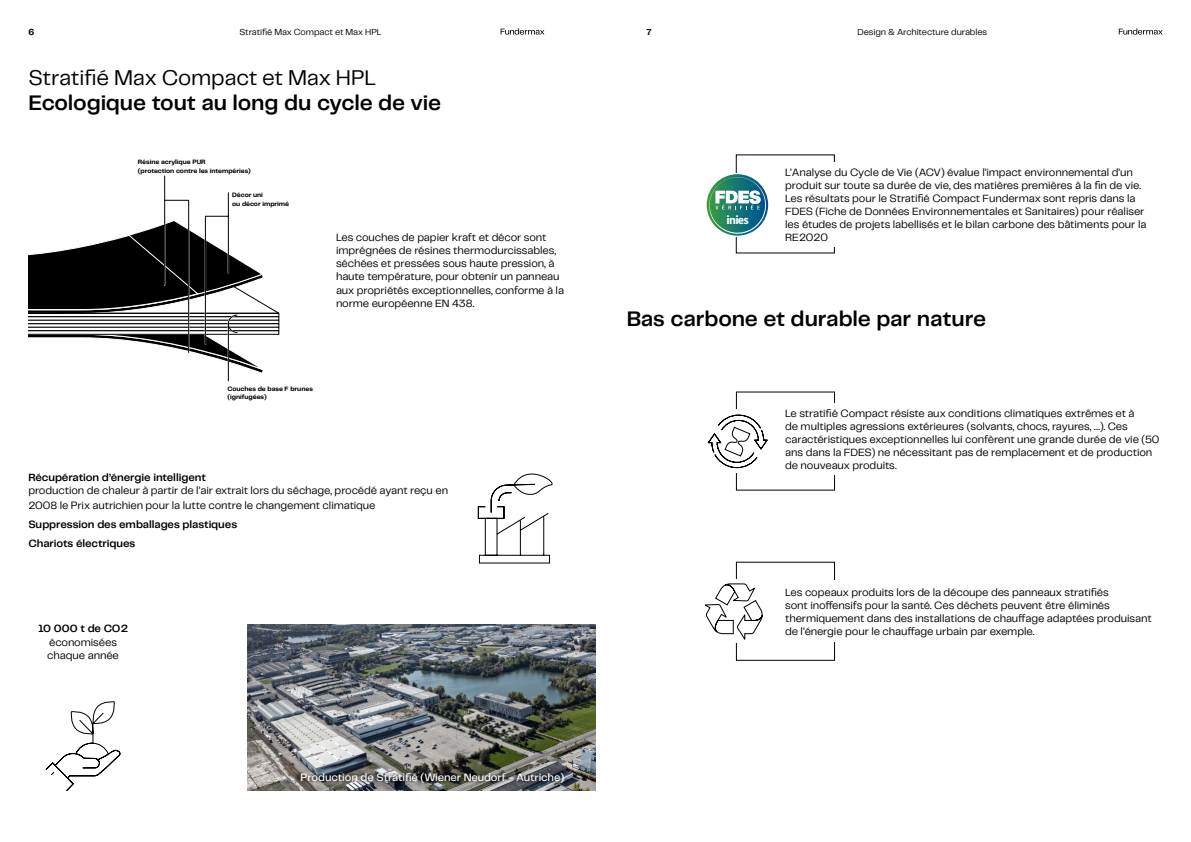
<style>
.page{position:relative;width:1191px;height:842px;background:#fff}
.page>*{position:absolute;margin:0;border:0;box-sizing:border-box;transform-origin:0 0}
.t1{font:600 22px "Telegraf";letter-spacing:-.01em;color:#000}
.t2{font:22px "Telegraf";letter-spacing:-.01em;color:#000}
.t3{font:11px/13px "Telegraf";letter-spacing:-.01em;color:#000}
.t4{font:600 11px/19.2px "Telegraf";letter-spacing:-.01em;color:#000}
.t5{font:500 11px "Telegraf";letter-spacing:-.01em;color:#fff}
.t6{font:9px "Telegraf";letter-spacing:-.01em;color:#000}
.t7{font:700 9px "Telegraf";color:#000}
.t8{font:700 6.6px/8.5px "Telegraf";letter-spacing:-.01em;color:#000}
</style>
<div class="page">
<svg style="left:500px;top:28px;width:44px;height:7px"></svg>
<svg style="left:1118px;top:28px;width:44px;height:7px"></svg>
<img style="left:247px;top:625px;width:348px;height:166px">
<svg style="left:296px;top:770px;width:268px;height:16px;background:#555655"></svg>
<svg style="left:704px;top:583px;width:59px;height:57px"></svg>
<svg style="left:477px;top:473px;width:76px;height:91px"></svg>
<svg style="left:45px;top:701px;width:76px;height:90px"></svg>
<svg style="left:28px;top:175px;width:252px;height:207px"></svg>
<svg style="left:708px;top:415px;width:59px;height:53px"></svg>
<svg style="left:706px;top:174px;width:63px;height:62px"></svg>
<p class="t7" style="left:28px;top:26px;width:7px">6</p>
<p class="t6" style="left:239px;top:26px;width:144px">Stratifié Max Compact et Max HPL</p>
<p class="t7" style="left:646px;top:26px;width:7px">7</p>
<p class="t6" style="left:857px;top:26px;width:131px">Design &amp; Architecture durables</p>
<h1 class="t2" style="left:28px;top:63px;width:349px">Stratifié Max Compact et Max HPL</h1>
<h1 class="t1" style="left:28px;top:88px;width:414px">Ecologique tout au long du cycle de vie</h1>
<p class="t8" style="left:138px;top:158px;width:114px">Résine acrylique PUR<br>(protection contre les intempéries)</p>
<p class="t8" style="left:232px;top:191px;width:58px">Décor uni<br>ou décor imprimé</p>
<p class="t3" style="left:336px;top:230px;width:229px">Les couches de papier kraft et décor sont imprégnées de résines thermodurcissables, séchées et pressées sous haute pression, à haute température, pour obtenir un panneau aux propriétés exceptionnelles, conforme à la norme européenne EN 438.</p>
<p class="t8" style="left:227px;top:384px;width:87px">Couches de base F brunes (ignifugées)</p>
<p class="t4" style="left:28px;top:468px;width:179px">Récupération d’énergie intelligent</p>
<p class="t3" style="left:28px;top:483px;width:421px;line-height:14.4px">production de chaleur à partir de l’air extrait lors du séchage, procédé ayant reçu en<br>2008 le Prix autrichien pour la lutte contre le changement climatique</p>
<p class="t4" style="left:28px;top:515px;width:210px">Suppression des emballages plastiques<br>Chariots électriques</p>
<p class="t4" style="left:38px;top:619px;width:91px">10 000 t de CO2</p>
<p class="t3" style="left:47px;top:635px;width:73px">économisées chaque année</p>
<p class="t5" style="left:301px;top:770px;width:265px">Production de Stratifié (Wiener Neudorf - Autriche)</p>
<p class="t3" style="left:785px;top:166px;width:363px">L’Analyse du Cycle de Vie (ACV) évalue l’impact environnemental d’un produit sur toute sa durée de vie, des matières premières à la fin de vie.<br>Les résultats pour le Stratifié Compact Fundermax sont repris dans la FDES (Fiche de Données Environnementales et Sanitaires) pour réaliser les études de projets labellisés et le bilan carbone des bâtiments pour la RE2020</p>
<h1 class="t1" style="left:626px;top:304px;width:361px">Bas carbone et durable par nature</h1>
<p class="t3" style="left:785px;top:407px;width:376px">Le stratifié Compact résiste aux conditions climatiques extrêmes et à<br>de multiples agressions extérieures (solvants, chocs, rayures, …). Ces caractéristiques exceptionnelles lui confèrent une grande durée de vie (50 ans dans la FDES) ne nécessitant pas de remplacement et de production de nouveaux produits.</p>
<p class="t3" style="left:785px;top:585px;width:368px">Les copeaux produits lors de la découpe des panneaux stratifiés<br>sont inoffensifs pour la santé. Ces déchets peuvent être éliminés thermiquement dans des installations de chauffage adaptées produisant de l’énergie pour le chauffage urbain par exemple.</p>
</div>
